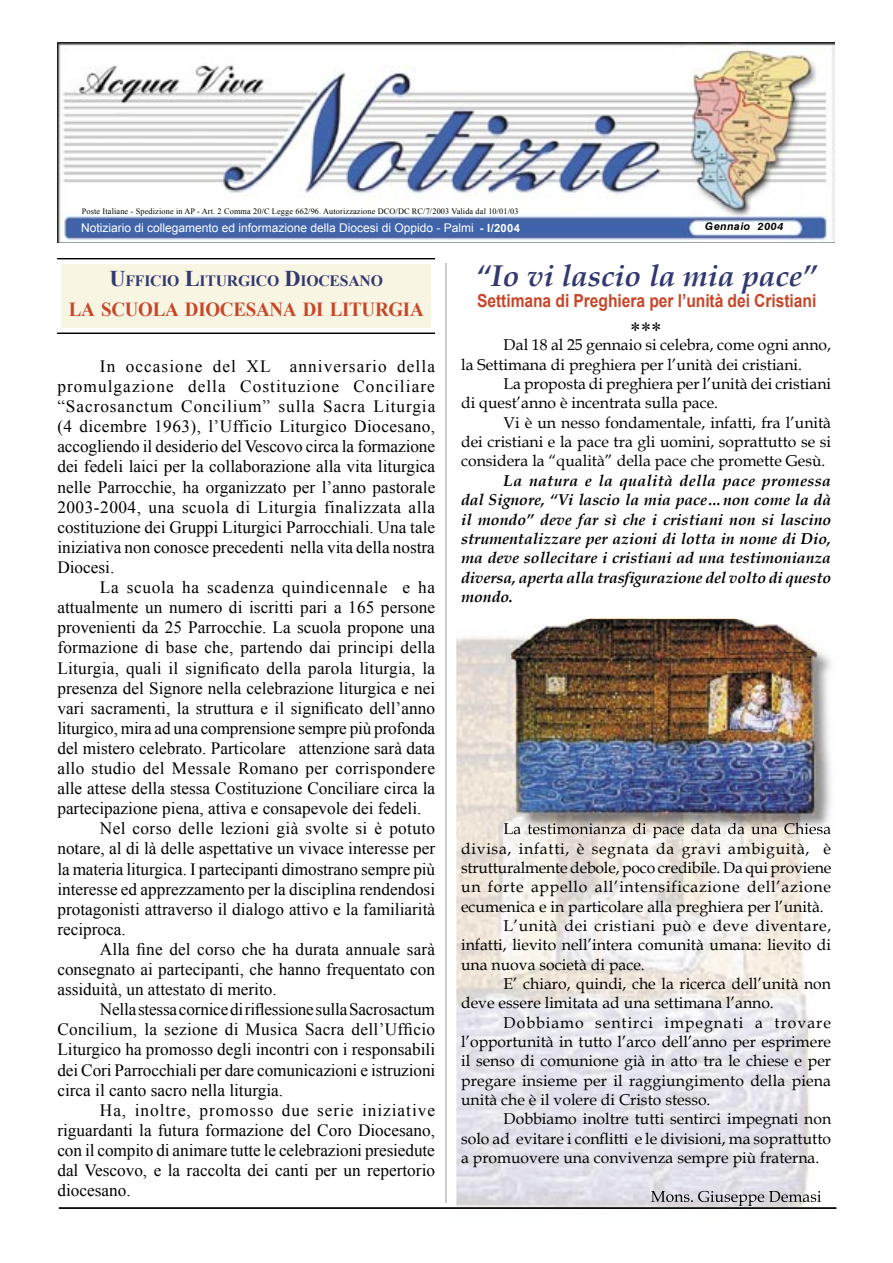
<style>
.page{position:relative;width:893px;height:1263px;background:#fff}
.page>*{position:absolute;margin:0;border:0;box-sizing:border-box;transform-origin:0 0}
.t1{font:italic 700 30px "Book Antiqua";color:#333970}
.t2{font:21px "Times New Roman";color:#000}
.t3{font:700 19.95px "Times New Roman";letter-spacing:-.015em;color:#c6472a;scale:.95 1}
.t4{font:700 18px "Arial";letter-spacing:-.005em;color:#c6472a;scale:.87 1}
.t5{font:17.25px/20.1px "Times New Roman";color:#000;text-align:justify}
.t6{font:17.25px "Times New Roman";letter-spacing:.02em;color:#000}
.t7{font:17.25px "Times New Roman";letter-spacing:.055em;color:#000}
.t8{font:17.25px "Times New Roman";letter-spacing:.04em;color:#000}
.t9{font:15.75px/19.4px "Book Antiqua";color:#000}
.t10{font:italic 700 15.75px/19.4px "Book Antiqua";letter-spacing:-.005em;color:#000;text-align:justify}
.t11{font:15.75px "Book Antiqua";letter-spacing:.045em;color:#000}
.t12{font:15.75px "Book Antiqua";letter-spacing:.04em;color:#000}
.t13{font:15.75px "Book Antiqua";letter-spacing:.06em;color:#000}
.t14{font:700 15.75px "Times New Roman";letter-spacing:-.015em;color:#333970}
.t15{font:12px "Arial";color:#fff}
.t16{font:700 11.25px "Arial";color:#fff}
.t17{font:italic 700 10.5px "Swiss 721 BT";letter-spacing:.05em;color:#000}
.t18{font:8.25px "Times New Roman";letter-spacing:.015em;color:#000}
.s1{font-size:22.5px}
</style>
<div class="page">
<div style="left:61px;top:264px;width:369px;height:63px;background:#f9f5e3"></div>
<img style="left:456px;top:822px;width:381px;height:387px">
<img style="left:456px;top:637px;width:56px;height:185px">
<img style="left:57px;top:43px;width:777px;height:199px">
<hr style="left:445px;top:263px;width:2px;height:940px;background:#cbcbcc">
<hr style="left:57px;top:259px;width:378px;height:1px;background:#000">
<hr style="left:57px;top:333px;width:378px;height:1px;background:#000">
<img style="left:504px;top:823px;width:327px;height:15px">
<img style="left:512px;top:651px;width:324px;height:182px">
<img style="left:512px;top:823px;width:319px;height:10px">
<img style="left:510px;top:616px;width:308px;height:200px">
<svg style="left:59px;top:1191px;width:777px;height:18px"></svg>
<p class="t18" style="left:82px;top:206px;width:438px">Poste Italiane - Spedizione in AP - Art. 2 Comma 20/C Legge 662/96. Autorizzazione DCO/DC RC/7/2003 Valida dal 10/01/03</p>
<p class="t16" style="left:480px;top:220px;width:42px">- I/2004</p>
<h1 class="t1" style="left:476px;top:255px;width:342px">“Io vi lascio la mia pace”</h1>
<p class="t4" style="left:477px;top:289px;width:391px">Settimana di Preghiera per l’unità dei Cristiani</p>
<p class="t17" style="left:705px;top:220px;width:80px">Gennaio 2004</p>
<p class="t15" style="left:81px;top:220px;width:394px">Notiziario di collegamento ed informazione della Diocesi di Oppido - Palmi</p>
<p class="t14" style="left:110px;top:270px;width:275px"><span class="s1">U</span>FFICIO <span class="s1">L</span>ITURGICO <span class="s1">D</span>IOCESANO</p>
<p class="t3" style="left:69px;top:295px;width:375px">LA SCUOLA DIOCESANA DI LITURGIA</p>
<p class="t5" style="left:57px;top:356px;width:379px;text-indent:43px">In occasione del XL anniversario della promulgazione della Costituzione Conciliare “Sacrosanctum Concilium” sulla Sacra Liturgia (4 dicembre 1963), l’Ufficio Liturgico Diocesano, accogliendo il desiderio del Vescovo circa la formazione dei fedeli laici per la collaborazione alla vita liturgica nelle Parrocchie, ha organizzato per l’anno pastorale 2003-2004, una scuola di Liturgia finalizzata alla costituzione dei Gruppi Liturgici Parrocchiali. Una tale iniziativa non conosce precedenti nella vita della nostra Diocesi.</p>
<p class="t8" style="left:100px;top:576px;width:337px">La scuola ha scadenza quindicennale e ha</p>
<p class="t5" style="left:57px;top:597px;width:379px">attualmente un numero di iscritti pari a 165 persone</p>
<p class="t5" style="left:57px;top:617px;width:379px">provenienti da 25 Parrocchie. La scuola propone una</p>
<p class="t5" style="left:57px;top:637px;width:379px">formazione di base che, partendo dai principi della</p>
<p class="t5" style="left:57px;top:657px;width:379px">Liturgia, quali il significato della parola liturgia, la</p>
<p class="t5" style="left:57px;top:677px;width:379px">presenza del Signore nella celebrazione liturgica e nei</p>
<p class="t5" style="left:57px;top:698px;width:379px">vari sacramenti, la struttura e il significato dell’anno</p>
<p class="t5" style="left:57px;top:718px;width:379px">liturgico, mira ad una comprensione sempre più profonda</p>
<p class="t5" style="left:57px;top:738px;width:379px">del mistero celebrato. Particolare attenzione sarà data</p>
<p class="t6" style="left:57px;top:757px;width:379px">allo studio del Messale Romano per corrispondere</p>
<p class="t5" style="left:57px;top:778px;width:379px">alle attese della stessa Costituzione Conciliare circa la</p>
<p class="t5" style="left:57px;top:798px;width:366px">partecipazione piena, attiva e consapevole dei fedeli.</p>
<p class="t6" style="left:100px;top:817px;width:337px">Nel corso delle lezioni già svolte si è potuto</p>
<p class="t5" style="left:57px;top:838px;width:379px">notare, al di là delle aspettative un vivace interesse per</p>
<p class="t5" style="left:57px;top:858px;width:379px">la materia liturgica. I partecipanti dimostrano sempre più</p>
<p class="t5" style="left:57px;top:878px;width:379px">interesse ed apprezzamento per la disciplina rendendosi</p>
<p class="t5" style="left:57px;top:899px;width:379px">protagonisti attraverso il dialogo attivo e la familiarità</p>
<p class="t5" style="left:57px;top:919px;width:70px">reciproca.</p>
<p class="t5" style="left:100px;top:939px;width:337px">Alla fine del corso che ha durata annuale sarà</p>
<p class="t5" style="left:57px;top:959px;width:379px">consegnato ai partecipanti, che hanno frequentato con</p>
<p class="t5" style="left:57px;top:979px;width:221px">assiduità, un attestato di merito.</p>
<p class="t5" style="left:100px;top:999px;width:337px">Nella stessa cornice di riflessione sulla Sacrosactum</p>
<p class="t6" style="left:57px;top:1018px;width:379px">Concilium, la sezione di Musica Sacra dell’Ufficio</p>
<p class="t5" style="left:57px;top:1039px;width:379px">Liturgico ha promosso degli incontri con i responsabili</p>
<p class="t5" style="left:57px;top:1059px;width:379px">dei Cori Parrocchiali per dare comunicazioni e istruzioni</p>
<p class="t5" style="left:57px;top:1079px;width:227px">circa il canto sacro nella liturgia.</p>
<p class="t7" style="left:100px;top:1098px;width:337px">Ha, inoltre, promosso due serie iniziative</p>
<p class="t5" style="left:57px;top:1120px;width:379px">riguardanti la futura formazione del Coro Diocesano,</p>
<p class="t5" style="left:57px;top:1140px;width:379px">con il compito di animare tutte le celebrazioni presiedute</p>
<p class="t5" style="left:57px;top:1160px;width:379px">dal Vescovo, e la raccolta dei canti per un repertorio</p>
<p class="t5" style="left:57px;top:1180px;width:75px">diocesano.</p>
<p class="t2" style="left:630px;top:316px;width:33px">***</p>
<p class="t9" style="left:461px;top:335px;width:371px;text-indent:43px">Dal 18 al 25 gennaio si celebra, come ogni anno, la Settimana di preghiera per l’unità dei cristiani.</p>
<p class="t9" style="left:461px;top:374px;width:372px;text-indent:43px">La proposta di preghiera per l’unità dei cristiani di quest’anno è incentrata sulla pace.</p>
<p class="t9" style="left:461px;top:412px;width:371px;text-align:justify;text-indent:43px">Vi è un nesso fondamentale, infatti, fra l’unità dei cristiani e la pace tra gli uomini, soprattutto se si considera la “qualità” della pace che promette Gesù.</p>
<p class="t10" style="left:461px;top:471px;width:372px;text-indent:43px">La natura e la qualità della pace promessa dal Signore, “Vi lascio la mia pace…non come la dà il mondo” deve far sì che i cristiani non si lascino strumentalizzare per azioni di lotta in nome di Dio, ma deve sollecitare i cristiani ad una testimonianza diversa, aperta alla trasfigurazione del volto di questo mondo.</p>
<p class="t11" style="left:461px;top:837px;width:371px">divisa, infatti, è segnata da gravi ambiguità, è</p>
<p class="t9" style="left:461px;top:857px;width:372px">strutturalmente debole, poco credibile. Da qui proviene</p>
<p class="t11" style="left:461px;top:876px;width:371px">un forte appello all’intensificazione dell’azione</p>
<p class="t9" style="left:461px;top:896px;width:364px">ecumenica e in particolare alla preghiera per l’unità.</p>
<p class="t12" style="left:504px;top:914px;width:329px">L’unità dei cristiani può e deve diventare,</p>
<p class="t9" style="left:461px;top:935px;width:371px">infatti, lievito nell’intera comunità umana: lievito di</p>
<p class="t9" style="left:461px;top:954px;width:185px">una nuova società di pace.</p>
<p class="t9" style="left:504px;top:973px;width:329px">E’ chiaro, quindi, che la ricerca dell’unità non</p>
<p class="t9" style="left:461px;top:993px;width:314px">deve essere limitata ad una settimana l’anno.</p>
<p class="t13" style="left:504px;top:1011px;width:329px">Dobbiamo sentirci impegnati a trovare</p>
<p class="t9" style="left:461px;top:1032px;width:371px">l’opportunità in tutto l’arco dell’anno per esprimere</p>
<p class="t9" style="left:461px;top:1051px;width:371px">il senso di comunione già in atto tra le chiese e per</p>
<p class="t9" style="left:461px;top:1070px;width:371px">pregare insieme per il raggiungimento della piena</p>
<p class="t9" style="left:461px;top:1090px;width:251px">unità che è il volere di Cristo stesso.</p>
<p class="t9" style="left:504px;top:1109px;width:329px">Dobbiamo inoltre tutti sentirci impegnati non</p>
<p class="t9" style="left:461px;top:1128px;width:371px">solo ad evitare i conflitti e le divisioni, ma soprattutto</p>
<p class="t9" style="left:461px;top:1148px;width:360px">a promuovere una convivenza sempre più fraterna.</p>
</div>
